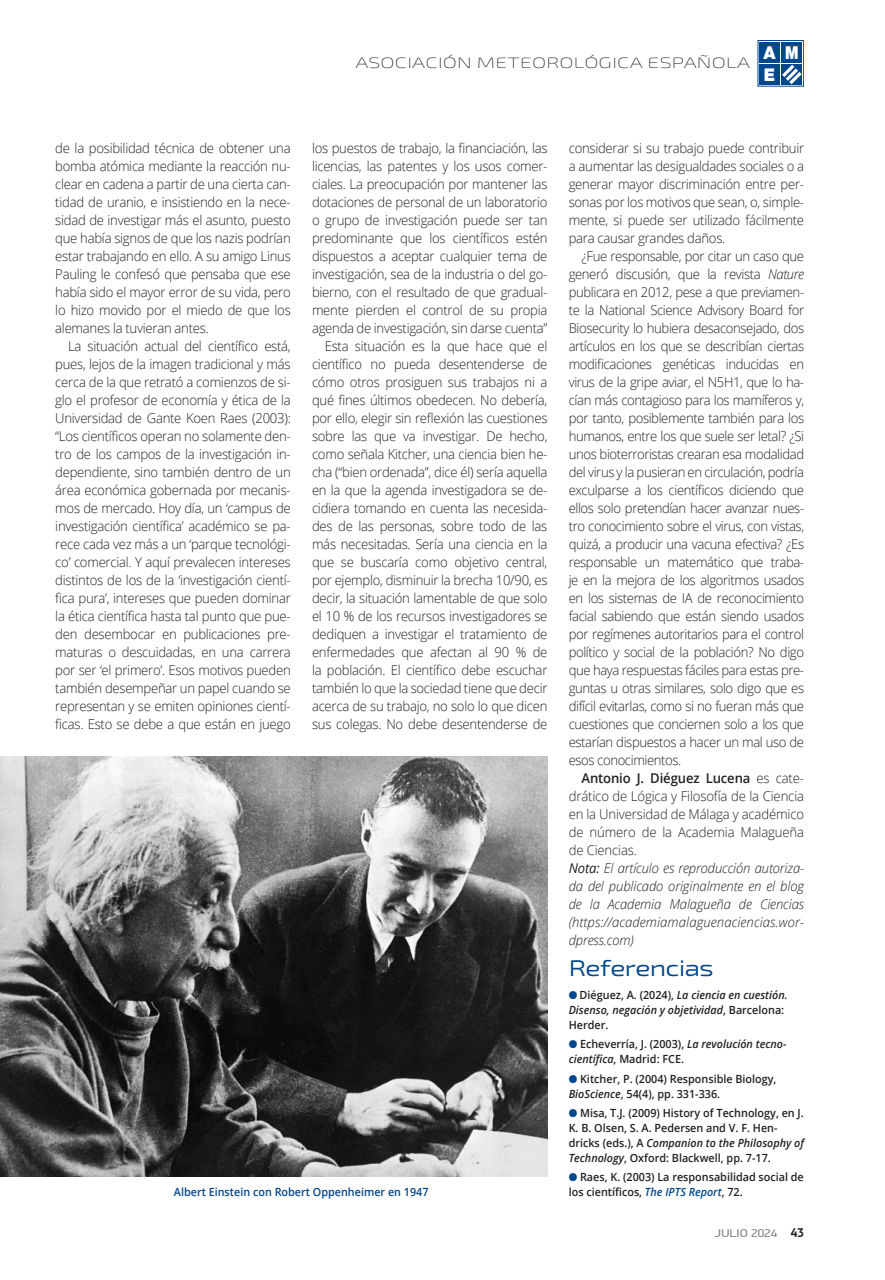
<style>
.page{position:relative;width:885px;height:1280px;background:#fff}
.page>*{position:absolute;margin:0;border:0;box-sizing:border-box;transform-origin:0 0}
.t1{font:expanded 22.5px "Exo 2";letter-spacing:-.02em;color:#01478d}
.t2{font:900 17.85px "Helvetica Neue LT Std";color:#fff;scale:.95 1}
.t3{font:900 17.55px "Helvetica Neue LT Std";color:#fff;scale:.91 1}
.t4{font:200 expanded 15px "Exo 2";letter-spacing:.01em;color:#231f20;scale:1.12 1}
.t5{font:300 13.5px/18px "Open Sans";letter-spacing:-.02em;color:#231f20;text-align:justify}
.t6{font:italic 300 13.5px/18px "Open Sans";letter-spacing:-.01em;color:#231f20}
.t7{font:600 11.25px/15px "Open Sans";color:#231f20;scale:.96 1}
.t8{font:italic 600 11.25px/15px "Open Sans";color:#231f20;scale:.96 1}
.t9{font:600 11.25px "Open Sans";color:#01478d;scale:.96 1}
.t10{font:11.25px "PF Din Display Pro";color:#808285;scale:1.17 1}
.s1{font-style:italic}
.s2{font-weight:600;font-style:normal}
.s3{font-style:normal}
.s4{font-weight:400}
.s5{color:#01478d}
.s6{font-style:italic;color:#01478d}
.s7{font-family:"Stainless Cond";font-weight:700;font-size:12px;color:#231f20}
</style>
<div class="page">
<div style="left:757px;top:40px;width:46px;height:46px;border:1px solid #01478e"></div>
<div style="left:759px;top:42px;width:21px;height:21px;background:#01478e"></div>
<div style="left:759px;top:64px;width:21px;height:21px;background:#01478e"></div>
<div style="left:781px;top:64px;width:21px;height:21px;background:#01478e"></div>
<div style="left:781px;top:42px;width:21px;height:21px;background:#01478e"></div>
<svg style="left:782px;top:65px;width:19px;height:19px"></svg>
<img style="left:0;top:756px;width:547px;height:421px">
<p class="t4" style="left:355px;top:54px;width:354px">ASOCIACIÓN METEOROLÓGICA ESPAÑOLA</p>
<h2 class="t2" style="left:763px;top:42px;width:38px">A M</h2>
<p class="t3" style="left:763px;top:64px;width:14px">E</p>
<p class="t5" style="left:55px;top:138px;width:237px">de la posibilidad técnica de obtener una bomba atómica mediante la reacción nu&shy;clear en cadena a partir de una cierta can&shy;tidad de uranio, e insistiendo en la nece&shy;sidad de investigar más el asunto, puesto que había signos de que los nazis podrían estar trabajando en ello. A su amigo Linus Pauling le confesó que pensaba que ese había sido el mayor error de su vida, pero lo hizo movido por el miedo de que los alemanes la tuvieran antes.</p>
<p class="t5" style="left:55px;top:336px;width:237px;text-indent:13px">La situación actual del científico está, pues, lejos de la imagen tradicional y más cerca de la que retrató a comienzos de si&shy;glo el profesor de economía y ética de la Universidad de Gante Koen Raes (2003): “Los científicos operan no solamente den&shy;tro de los campos de la investigación in&shy;dependiente, sino también dentro de un área económica gobernada por mecanis&shy;mos de mercado. Hoy día, un ‘campus de investigación científica’ académico se pa&shy;rece cada vez más a un ‘parque tecnológi&shy;co’ comercial. Y aquí prevalecen intereses distintos de los de la ‘investigación cientí&shy;fica pura’, intereses que pueden dominar la ética científica hasta tal punto que pue&shy;den desembocar en publicaciones pre&shy;maturas o descuidadas, en una carrera por ser ‘el primero’. Esos motivos pueden también desempeñar un papel cuando se representan y se emiten opiniones cientí&shy;ficas. Esto se debe a que están en juego</p>
<p class="t5" style="left:312px;top:138px;width:237px;text-align:right">los puestos de trabajo, la financiación, las licencias, las patentes y los usos comer&shy;ciales. La preocupación por mantener las dotaciones de personal de un laboratorio o grupo de investigación puede ser tan predominante que los científicos estén dispuestos a aceptar cualquier tema de investigación, sea de la industria o del go&shy;bierno, con el resultado de que gradual&shy;mente pierden el control de su propia agenda de investigación, sin darse cuenta” Esta situación es la que hace que el científico no pueda desentenderse de cómo otros prosiguen sus trabajos ni a qué fines últimos obedecen. No debería, por ello, elegir sin reflexión las cuestiones sobre las que va investigar. De hecho, como señala Kitcher, una ciencia bien he&shy;cha (“bien ordenada”, dice él) sería aquella en la que la agenda investigadora se de&shy;cidiera tomando en cuenta las necesida&shy;des de las personas, sobre todo de las más necesitadas. Sería una ciencia en la que se buscaría como objetivo central, por ejemplo, disminuir la brecha 10/90, es decir, la situación lamentable de que solo el 10 % de los recursos investigadores se dediquen a investigar el tratamiento de enfermedades que afectan al 90 % de la población. El científico debe escuchar también lo que la sociedad tiene que decir acerca de su trabajo, no solo lo que dicen sus colegas. No debe desentenderse de</p>
<p class="t5" style="left:568px;top:138px;width:237px">considerar si su trabajo puede contribuir a aumentar las desigualdades sociales o a generar mayor discriminación entre per&shy;sonas por los motivos que sean, o, simple&shy;mente, si puede ser utilizado fácilmente para causar grandes daños.</p>
<p class="t5" style="left:568px;top:246px;width:237px;text-indent:13px">¿Fue responsable, por citar un caso que generó discusión, que la revista <span class="s1">Nature </span>publicara en 2012, pese a que previamen&shy;te la National Science Advisory Board for Biosecurity lo hubiera desaconsejado, dos artículos en los que se describían ciertas modificaciones genéticas inducidas en virus de la gripe aviar, el N5H1, que lo ha&shy;cían más contagioso para los mamíferos y, por tanto, posiblemente también para los humanos, entre los que suele ser letal? ¿Si unos bioterroristas crearan esa modalidad del virus y la pusieran en circulación, podría exculparse a los científicos diciendo que ellos solo pretendían hacer avanzar nues&shy;tro conocimiento sobre el virus, con vistas, quizá, a producir una vacuna efectiva? ¿Es responsable un matemático que traba&shy;je en la mejora de los algoritmos usados en los sistemas de IA de reconocimiento facial sabiendo que están siendo usados por regímenes autoritarios para el control político y social de la población? No digo que haya respuestas fáciles para estas pre&shy;guntas u otras similares, solo digo que es difícil evitarlas, como si no fueran más que cuestiones que conciernen solo a los que estarían dispuestos a hacer un mal uso de esos conocimientos.</p>
<p class="t6" style="left:568px;top:768px;width:237px;text-indent:13px"><span class="s2">Antonio J. Diéguez Lucena</span> <span class="s3">es cate&shy;drático de Lógica y Filosofía de la Ciencia en la Universidad de Málaga y académico de número de la Academia Malagueña de Ciencias.<br></span><span class="s4">Nota:</span> El artículo es reproducción autoriza&shy;da del publicado originalmente en el blog de la Academia Malagueña de Ciencias (https://academiamalaguenaciencias.wor&shy;dpress.com)</p>
<h1 class="t1" style="left:568px;top:954px;width:146px">Referencias</h1>
<p class="t8" style="left:568px;top:987px;width:229px"><span class="s5">●</span> <span class="s3">Diéguez, A. (2024),</span> La ciencia en cuestión.<br>Disenso, negación y objetividad<span class="s3">, Barcelona:<br>Herder.</span></p>
<p class="t7" style="left:568px;top:1036px;width:228px"><span class="s5">●</span> Echeverría, J. (2003), <span class="s1">La revolución tecno&shy;científica</span>, Madrid: FCE.</p>
<p class="t7" style="left:568px;top:1071px;width:218px"><span class="s5">●</span> Kitcher, P. (2004) Responsible Biology,<br><span class="s1">BioScience</span>, 54(4), pp. 331-336.</p>
<p class="t7" style="left:568px;top:1105px;width:247px"><span class="s5">●</span> Misa, T.J. (2009) History of Technology, en J.<br>K. B. Olsen, S. A. Pedersen and V. F. Hen&shy;dricks (eds.), A <span class="s1">Companion to the Philosophy of Technology</span>, Oxford: Blackwell, pp. 7-17.</p>
<p class="t7" style="left:568px;top:1169px;width:246px"><span class="s5">●</span> Raes, K. (2003) La responsabilidad social de</p>
<p class="t9" style="left:174px;top:1184px;width:267px">Albert Einstein con Robert Oppenheimer en 1947</p>
<p class="t7" style="left:568px;top:1184px;width:183px">los científicos, <span class="s6">The IPTS Report</span>, 72.</p>
<p class="t10" style="left:714px;top:1227px;width:78px">JULIO 2024 <span class="s7">43</span></p>
</div>
